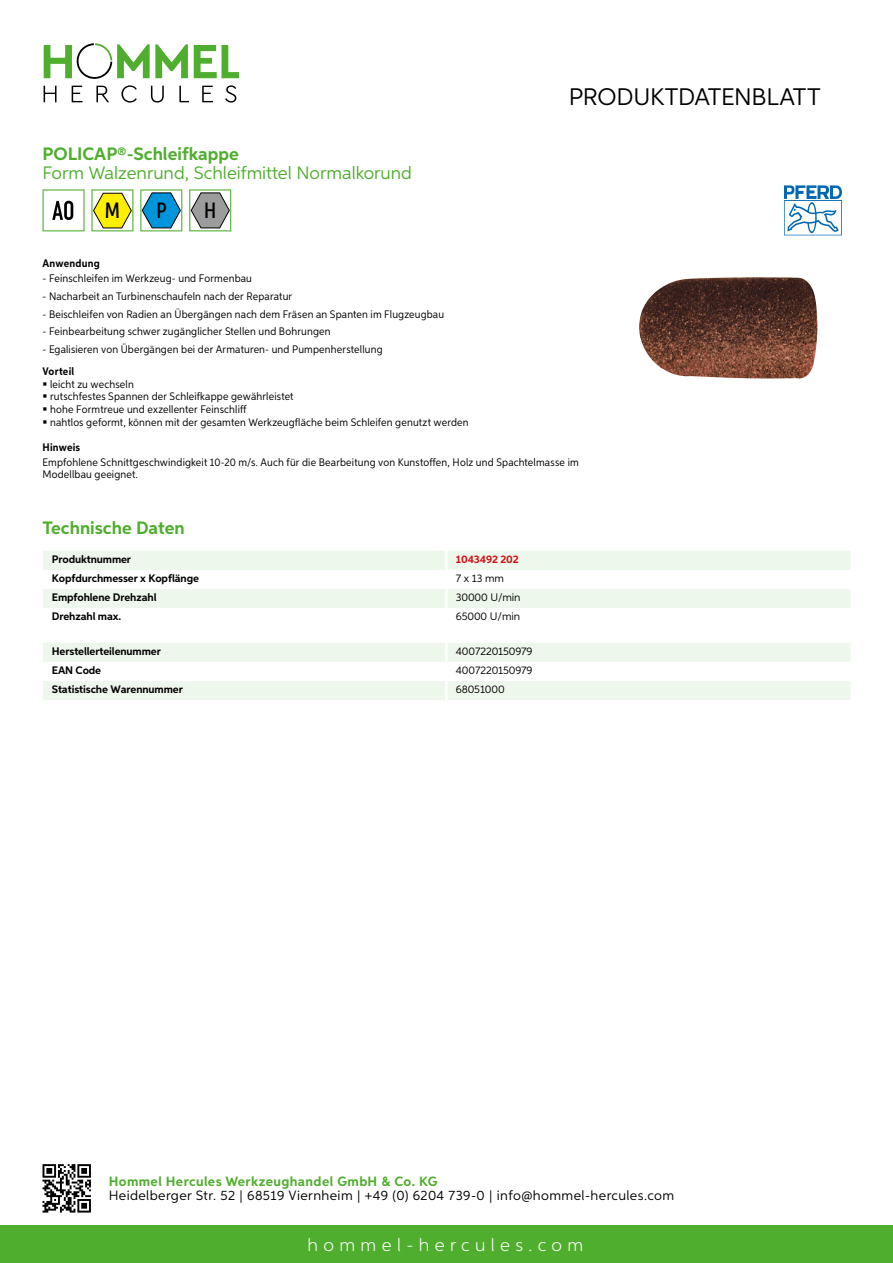
<style>
.page{position:relative;width:893px;height:1263px;background:#fff}
.page>*{position:absolute;margin:0;border:0;box-sizing:border-box;transform-origin:0 0}
.t1{font:24px "Aspira";letter-spacing:-.01em;color:#000}
.t2{font:500 22.2px "Aspira XX Nar";color:#000}
.t3{font:18px "Aspira";color:#50ae2f}
.t4{font:700 18px "Aspira";color:#50ae2f}
.t5{font:300 18px "Aspira";letter-spacing:.3em;color:#fff}
.t6{font:13.5px "Aspira";letter-spacing:.03em;color:#000}
.t7{font:700 13.5px "Aspira";letter-spacing:.03em;color:#50ae2f}
.t8{font:10.95px/12.8px "Aspira Nar";letter-spacing:.015em;color:#000}
.t9{font:700 10.95px "Aspira";letter-spacing:-.01em;color:#000}
.t10{font:10.95px "Aspira";letter-spacing:-.01em;color:#000}
.t11{font:700 10.95px "Aspira Nar";letter-spacing:.02em;color:#000}
.t12{font:700 10.95px "Aspira";letter-spacing:-.01em;color:#cd1013}
</style>
<div class="page">
<div style="left:0;top:1226px;width:893px;height:37px;background:#50ae2f"></div>
<svg style="left:43px;top:1164px;width:48px;height:48px"></svg>
<svg style="left:194px;top:45px;width:45px;height:33px"></svg>
<svg style="left:44px;top:43px;width:144px;height:36px"></svg>
<svg style="left:44px;top:86px;width:13px;height:16px"></svg>
<svg style="left:72px;top:86px;width:10px;height:16px"></svg>
<svg style="left:96px;top:86px;width:13px;height:16px"></svg>
<svg style="left:121px;top:85px;width:16px;height:18px"></svg>
<svg style="left:151px;top:86px;width:13px;height:17px"></svg>
<svg style="left:179px;top:86px;width:10px;height:16px"></svg>
<svg style="left:202px;top:86px;width:11px;height:16px"></svg>
<svg style="left:225px;top:85px;width:11px;height:18px"></svg>
<div style="left:43px;top:551px;width:807px;height:19px;background:#eef7eb"></div>
<div style="left:43px;top:589px;width:807px;height:19px;background:#eef7eb"></div>
<hr style="left:445px;top:551px;width:3px;height:19px;background:#fff">
<hr style="left:445px;top:589px;width:3px;height:19px;background:#fff">
<svg style="left:43px;top:643px;width:807px;height:57px"></svg>
<hr style="left:445px;top:681px;width:3px;height:19px;background:#fff">
<svg style="left:43px;top:189px;width:42px;height:42px"></svg>
<svg style="left:91px;top:189px;width:42px;height:42px"></svg>
<svg style="left:140px;top:189px;width:42px;height:42px"></svg>
<svg style="left:189px;top:189px;width:42px;height:42px"></svg>
<img style="left:639px;top:277px;width:178px;height:102px">
<svg style="left:784px;top:185px;width:58px;height:50px"></svg>
<h3 class="t4" style="left:43px;top:142px;width:198px">POLICAP®-Schleifkappe</h3>
<h3 class="t3" style="left:43px;top:162px;width:371px">Form Walzenrund, Schleifmittel Normalkorund</h3>
<h2 class="t2" style="left:105px;top:197px;width:17px">M</h2>
<h2 class="t2" style="left:156px;top:197px;width:12px">P</h2>
<h2 class="t2" style="left:204px;top:197px;width:14px">H</h2>
<h1 class="t1" style="left:569px;top:82px;width:253px">Produktdatenblatt</h1>
<p class="t11" style="left:43px;top:257px;width:59px">Anwendung</p>
<p class="t8" style="left:43px;top:272px;width:211px">- Feinschleifen im Werkzeug- und Formenbau</p>
<p class="t8" style="left:43px;top:290px;width:251px">- Nacharbeit an Turbinenschaufeln nach der Reparatur</p>
<p class="t8" style="left:43px;top:307px;width:403px">- Beischleifen von Radien an Übergängen nach dem Fräsen an Spanten im Flugzeugbau</p>
<p class="t8" style="left:43px;top:325px;width:290px">- Feinbearbeitung schwer zugänglicher Stellen und Bohrungen</p>
<p class="t8" style="left:43px;top:342px;width:342px">- Egalisieren von Übergängen bei der Armaturen- und Pumpenherstellung</p>
<p class="t11" style="left:43px;top:364px;width:33px">Vorteil</p>
<p class="t8" style="left:50px;top:377px;width:420px">leicht zu wechseln<br>rutschfestes Spannen der Schleifkappe gewährleistet<br>hohe Formtreue und exzellenter Feinschliff<br>nahtlos geformt, können mit der gesamten Werkzeugfläche beim Schleifen genutzt werden</p>
<p class="t11" style="left:43px;top:441px;width:39px">Hinweis</p>
<p class="t8" style="left:43px;top:456px;width:538px;line-height:12px">Empfohlene Schnittgeschwindigkeit 10-20 m/s. Auch für die Bearbeitung von Kunstoffen, Holz und Spachtelmasse im<br>Modellbau geeignet.</p>
<h3 class="t4" style="left:43px;top:517px;width:144px">Technische Daten</h3>
<p class="t9" style="left:52px;top:552px;width:81px">Produktnummer</p>
<p class="t12" style="left:456px;top:552px;width:64px">1043492 202</p>
<p class="t9" style="left:52px;top:571px;width:149px">Kopfdurchmesser x Kopflänge</p>
<p class="t10" style="left:456px;top:571px;width:50px">7 x 13 mm</p>
<p class="t9" style="left:52px;top:590px;width:106px">Empfohlene Drehzahl</p>
<p class="t10" style="left:456px;top:591px;width:66px">30000 U/min</p>
<p class="t9" style="left:52px;top:610px;width:71px">Drehzahl max.</p>
<p class="t10" style="left:456px;top:610px;width:66px">65000 U/min</p>
<p class="t9" style="left:52px;top:644px;width:111px">Herstellerteilenummer</p>
<p class="t10" style="left:456px;top:644px;width:78px">4007220150979</p>
<p class="t9" style="left:52px;top:663px;width:51px">EAN Code</p>
<p class="t10" style="left:456px;top:663px;width:78px">4007220150979</p>
<p class="t9" style="left:52px;top:682px;width:132px">Statistische Warennummer</p>
<p class="t10" style="left:456px;top:682px;width:50px">68051000</p>
<p class="t7" style="left:109px;top:1172px;width:330px">Hommel Hercules Werkzeughandel GmbH &amp; Co. KG</p>
<p class="t6" style="left:109px;top:1187px;width:567px">Heidelberger Str. 52 | 68519 Viernheim | +49 (0) 6204 739-0 | info@hommel-hercules.com</p>
<h3 class="t5" style="left:307px;top:1234px;width:277px">hommel-hercules.com</h3>
</div>
